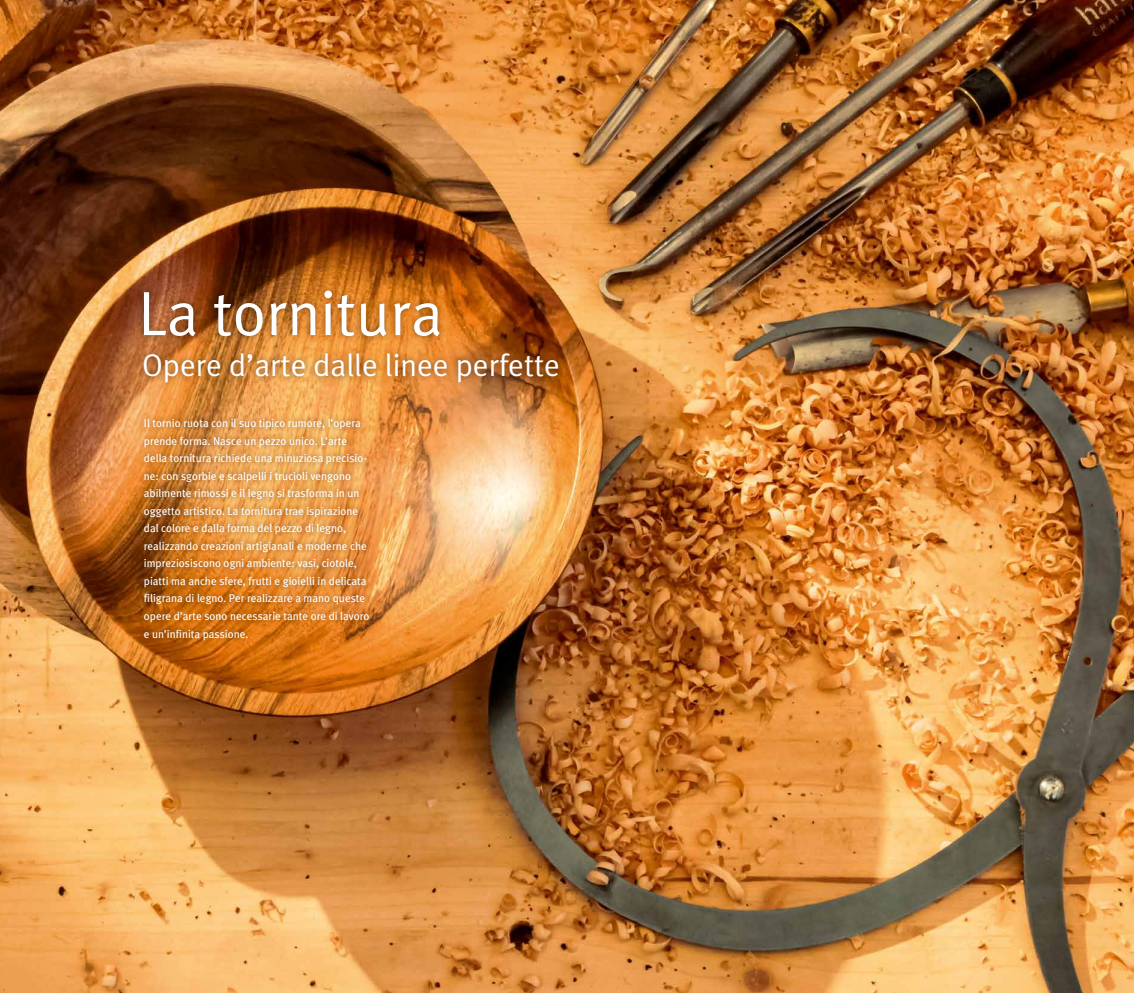
<style>
.page{position:relative;width:1134px;height:993px;background:#fff}
.page>*{position:absolute;margin:0;border:0;box-sizing:border-box;transform-origin:0 0}
.t1{font:62.5px "Meta Plus Normal";color:#fff}
.t2{font:31.25px "Meta Plus Normal";color:#fff}
.t3{font:11.25px/17.5px "Meta Plus";color:#fff}
</style>
<div class="page">
<img style="left:0;top:0;width:1134px;height:992px">
<div style="left:137px;top:412px;width:239px;height:234px;background:#000;opacity:.5"></div>
<div style="left:136px;top:283px;width:429px;height:107px;background:#000;opacity:.5"></div>
<h1 class="t1" style="left:138px;top:277px;width:306px">La tornitura</h1>
<h2 class="t2" style="left:142px;top:347px;width:419px">Opere d’arte dalle linee perfette</h2>
<p class="t3" style="left:144px;top:414px;width:227px">Il tornio ruota con il suo tipico rumore, l’opera prende forma. Nasce un pezzo unico. L’arte della tornitura richiede una minuziosa precisio&shy;ne: con sgorbie e scalpelli i trucioli vengono abilmente rimossi e il legno si trasforma in un oggetto artistico. La tornitura trae ispirazione dal colore e dalla forma del pezzo di legno, realizzando creazioni artigianali e moderne che impreziosiscono ogni ambiente: vasi, ciotole, piatti ma anche sfere, frutti e gioielli in delicata filigrana di legno. Per realizzare a mano queste opere d’arte sono necessarie tante ore di lavoro e un’infinita passione.</p>
</div>
